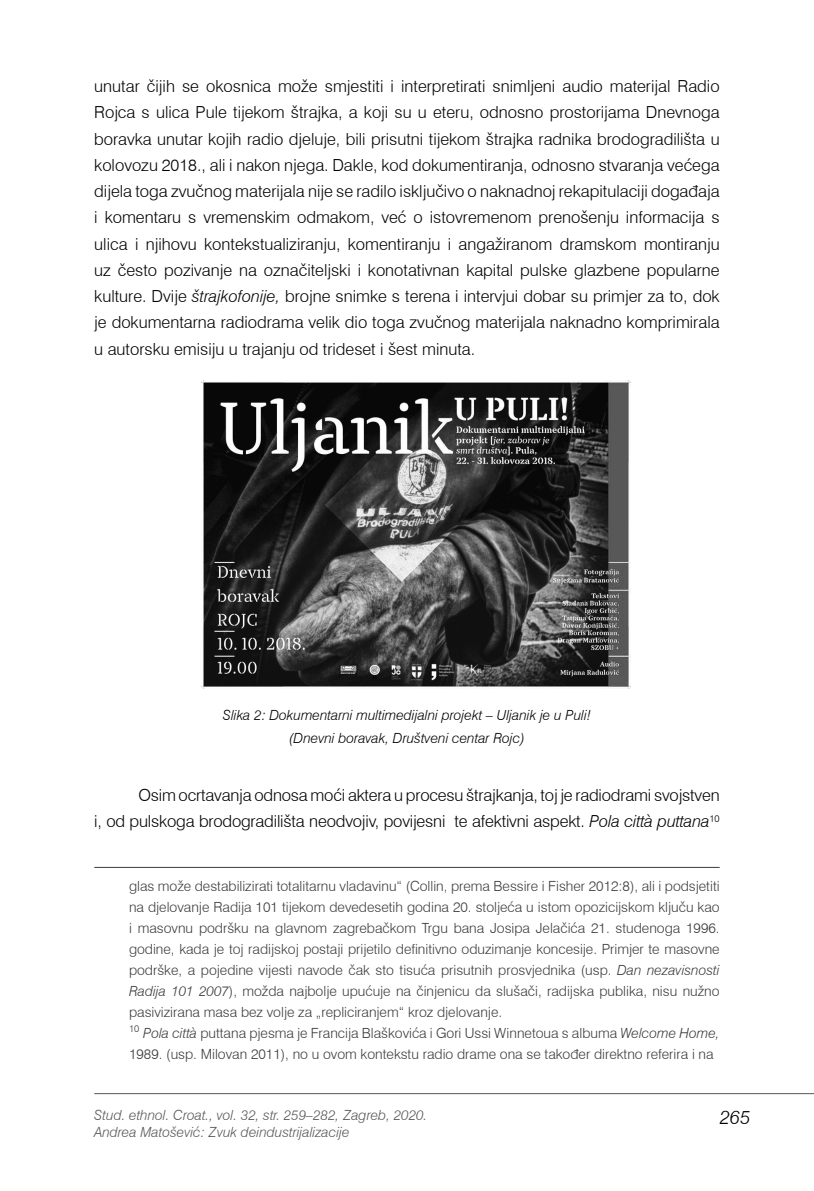
<style>
.page{position:relative;width:814px;height:1191px;background:#fff}
.page>*{position:absolute;margin:0;border:0;box-sizing:border-box;transform-origin:0 0}
.t1{font:italic 300 19.25px "Swiss 721 BT";color:#000}
.t2{font:300 16.62px/26.2px "Swiss 721 BT";letter-spacing:-.01em;color:#000;text-align:justify}
.t3{font:300 14px/21px "Swiss 721 BT";color:#3c3c3b}
.t4{font:italic 300 14px/22.8px "Swiss 721 BT";color:#000;text-align:center}
.t5{font:italic 300 14px/16.8px "Swiss 721 BT";color:#575756}
.s1{font-style:italic}
</style>
<div class="page">
<hr style="left:94px;top:1093px;width:720px;height:1px;background:#575756">
<hr style="left:94px;top:867px;width:625px;height:1px;background:#3c3c3b">
<img style="left:201px;top:380px;width:429px;height:308px">
<p class="t2" style="left:94px;top:73px;width:627px">unutar čijih se okosnica može smjestiti i interpretirati snimljeni audio materijal Radio Rojca s ulica Pule tijekom štrajka, a koji su u eteru, odnosno prostorijama Dnevnoga boravka unutar kojih radio djeluje, bili prisutni tijekom štrajka radnika brodogradilišta u kolovozu 2018., ali i nakon njega. Dakle, kod dokumentiranja, odnosno stvaranja većega dijela toga zvučnog materijala nije se radilo isključivo o naknadnoj rekapitulaciji događaja i komentaru s vremenskim odmakom, već o istovremenom prenošenju informacija s ulica i njihovu kontekstualiziranju, komentiranju i angažiranom dramskom montiranju uz često pozivanje na označiteljski i konotativnan kapital pulske glazbene popularne kulture. Dvije <span class="s1">štrajkofonije,</span> brojne snimke s terena i intervjui dobar su primjer za to, dok je dokumentarna radiodrama velik dio toga zvučnog materijala naknadno komprimirala u autorsku emisiju u trajanju od trideset i šest minuta.</p>
<p class="t4" style="left:223px;top:704px;width:370px">Slika 2: Dokumentarni multimedijalni projekt – Uljanik je u Puli! (Dnevni boravak, Društveni centar Rojc)</p>
<p class="t2" style="left:94px;top:782px;width:627px;text-align:right">Osim ocrtavanja odnosa moći aktera u procesu štrajkanja, toj je radiodrami svojstven<br>i, od pulskoga brodogradilišta neodvojiv, povijesni te afektivni aspekt. <span class="s1">Pola città puttana</span><sup>10</sup></p>
<p class="t3" style="left:129px;top:875px;width:592px">glas može destabilizirati totalitarnu vladavinu“ (Collin, prema Bessire i Fisher 2012:8), ali i podsjetiti na djelovanje Radija 101 tijekom devedesetih godina 20. stoljeća u istom opozicijskom ključu kao i masovnu podršku na glavnom zagrebačkom Trgu bana Josipa Jelačića 21. studenoga 1996. godine, kada je toj radijskoj postaji prijetilo definitivno oduzimanje koncesije. Primjer te masovne podrške, a pojedine vijesti navode čak sto tisuća prisutnih prosvjednika (usp. <span class="s1">Dan nezavisnosti Radija 101 2007</span>), možda najbolje upućuje na činjenicu da slušači, radijska publika, nisu nužno pasivizirana masa bez volje za „repliciranjem“ kroz djelovanje.<br><sup>10</sup> <span class="s1">Pola città</span> puttana pjesma je Francija Blaškovića i Gori Ussi Winnetoua s albuma <span class="s1">Welcome Home, </span>1989. (usp. Milovan 2011), no u ovom kontekstu radio drame ona se također direktno referira i na</p>
<p class="t5" style="left:94px;top:1106px;width:334px">Stud. ethnol. Croat., vol. 32, str. 259–282, Zagreb, 2020.<br>Andrea Matošević: Zvuk deindustrijalizacije</p>
<p class="t1" style="left:719px;top:1105px;width:32px">265</p>
</div>
